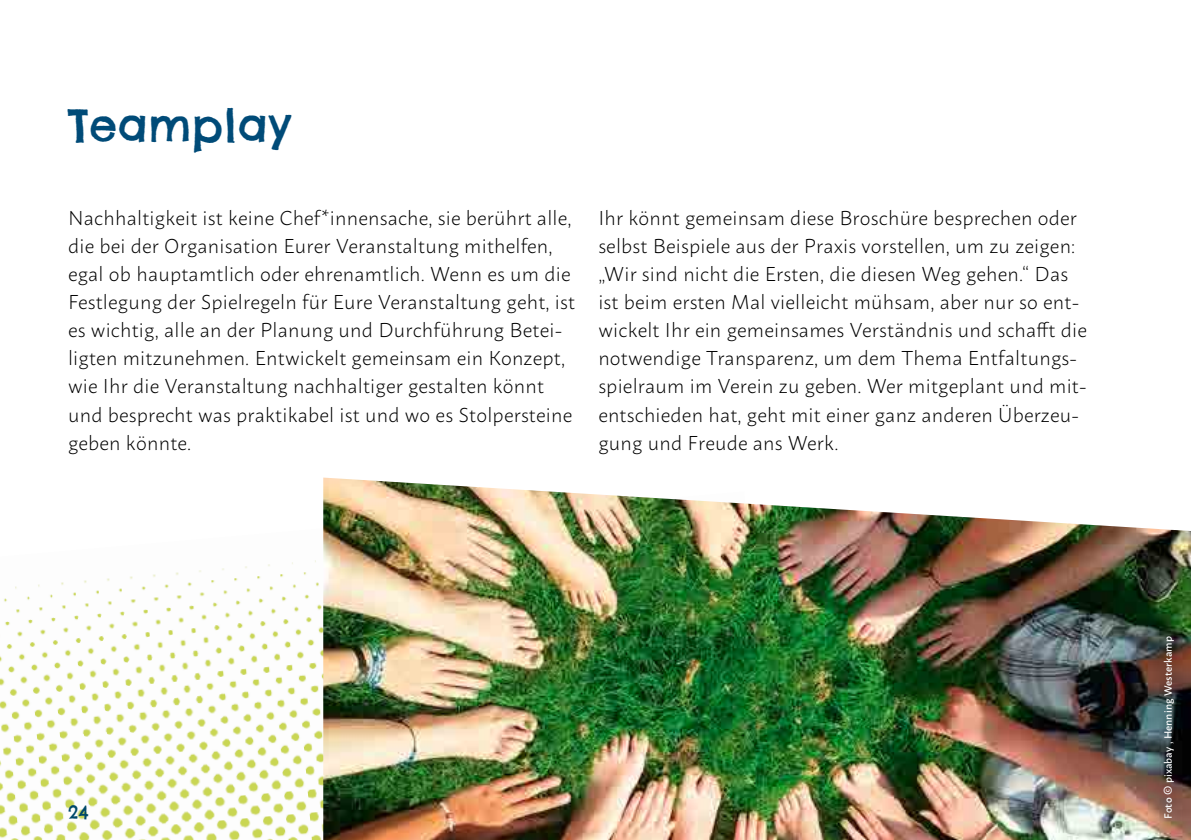
<style>
.page{position:relative;width:1191px;height:840px;background:#fff}
.page>*{position:absolute;margin:0;border:0;box-sizing:border-box;transform-origin:0 0}
.t1{font:44px "Chelsea Market Pro";letter-spacing:.02em;color:#004b78}
.t2{font:300 20px/28px "Macho";letter-spacing:.01em;color:#000}
.t3{font:18px "Chelsea Market Pro";color:#00486a}
.t4{font:500 10.4px "Macho";letter-spacing:.005em;color:#fff}
</style>
<div class="page">
<img style="left:0;top:560px;width:323px;height:279px">
<img style="left:323px;top:477px;width:868px;height:362px">
<img style="left:1146px;top:619px;width:45px;height:216px">
<h1 class="t1" style="left:68px;top:97px;width:225px">Teamplay</h1>
<p class="t2" style="left:68px;top:202px;width:508px">Nachhaltigkeit ist keine Chef*innensache, sie berührt alle, die bei der Organisation Eurer Veranstaltung mithelfen, egal ob hauptamtlich oder ehrenamtlich. Wenn es um die Festlegung der Spielregeln für Eure Veranstaltung geht, ist es wichtig, alle an der Planung und Durchführung Betei&shy;ligten mitzunehmen. Entwickelt gemeinsam ein Konzept, wie Ihr die Veranstaltung nachhaltiger gestalten könnt und besprecht was praktikabel ist und wo es Stolpersteine geben könnte.</p>
<p class="t2" style="left:598px;top:202px;width:490px">Ihr könnt gemeinsam diese Broschüre besprechen oder selbst Beispiele aus der Praxis vorstellen, um zu zeigen: „Wir sind nicht die Ersten, die diesen Weg gehen.“ Das ist beim ersten Mal vielleicht mühsam, aber nur so ent&shy;wickelt Ihr ein gemeinsames Verständnis und schafft die notwendige Transparenz, um dem Thema Entfaltungs&shy;spielraum im Verein zu geben. Wer mitgeplant und mit&shy;entschieden hat, geht mit einer ganz anderen Überzeu&shy;gung und Freude ans Werk.</p>
<p class="t3" style="left:68px;top:800px;width:22px">24</p>
<p class="t4" style="left:1158px;top:818px;width:184px;rotate:-90deg">Foto © pixabay , Henning Westerkamp</p>
</div>
